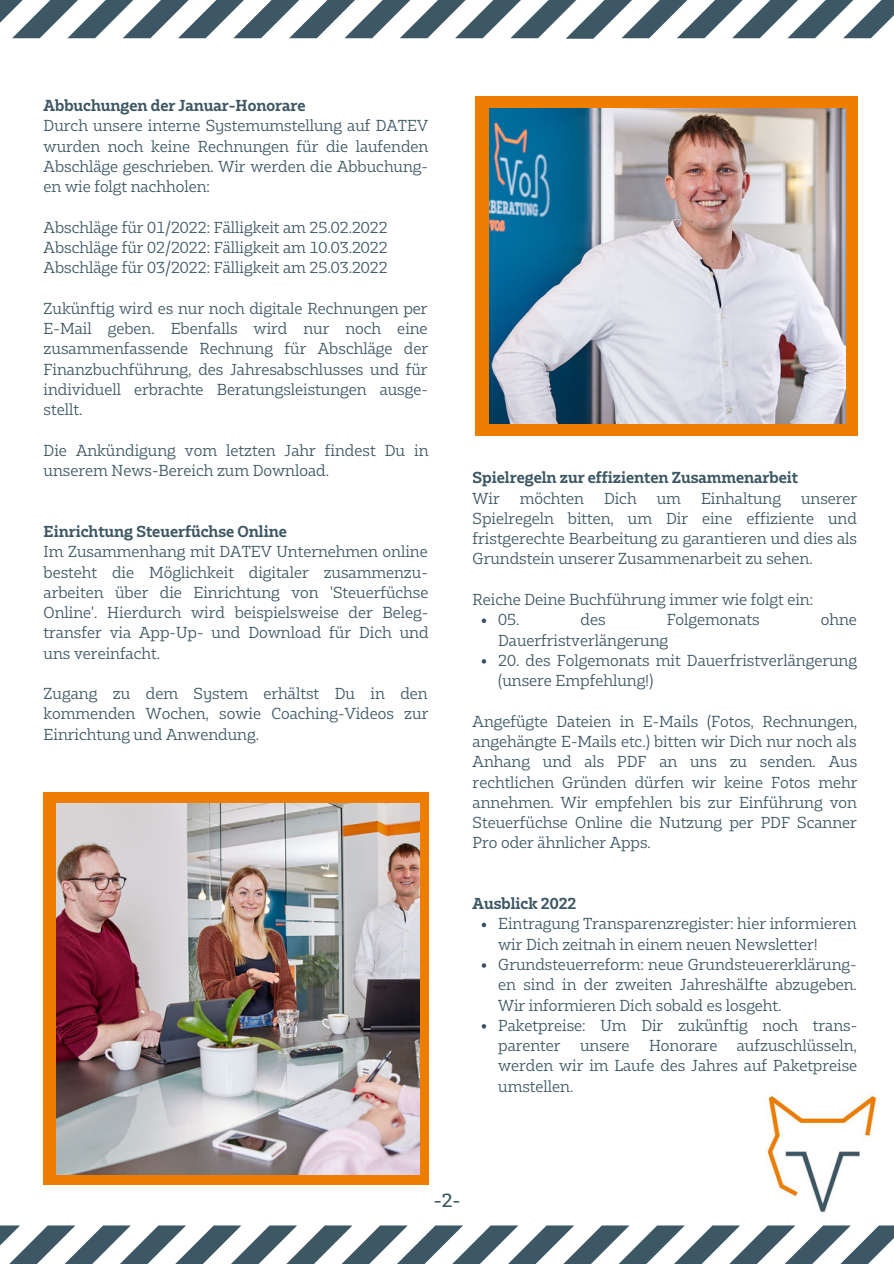
<style>
.page{position:relative;width:894px;height:1264px;background:#fff}
.page>*{position:absolute;margin:0;border:0;box-sizing:border-box;transform-origin:0 0}
.t1{font:500 18px "Bw Glenn Slab";color:#3d5764}
.t2{font:15px/20.2px "Bw Glenn Slab";color:#3d5764;text-align:justify}
.t3{font:700 15px "Bw Glenn Slab";color:#3d5764}
</style>
<div class="page">
<div style="left:475px;top:97px;width:382px;height:339px;background:#ef7d00"></div>
<img style="left:489px;top:108px;width:355px;height:315px">
<div style="left:44px;top:792px;width:385px;height:392px;background:#ef7d00"></div>
<img style="left:56px;top:803px;width:363px;height:371px">
<svg style="left:0;top:0;width:893px;height:39px"></svg>
<svg style="left:0;top:1225px;width:893px;height:38px"></svg>
<img style="left:767px;top:1095px;width:110px;height:118px">
<svg style="left:481px;top:618px;width:5px;height:5px"></svg>
<svg style="left:481px;top:659px;width:5px;height:4px"></svg>
<svg style="left:481px;top:922px;width:5px;height:5px"></svg>
<svg style="left:481px;top:963px;width:5px;height:4px"></svg>
<svg style="left:481px;top:1024px;width:5px;height:4px"></svg>
<p class="t3" style="left:44px;top:96px;width:263px">Abbuchungen der Januar-Honorare</p>
<p class="t2" style="left:44px;top:115px;width:386px">Durch unsere interne Systemumstellung auf DATEV wurden noch keine Rechnungen für die laufenden Abschläge geschrieben. Wir werden die Abbuchung&shy;en wie folgt nachholen:</p>
<p class="t2" style="left:44px;top:217px;width:345px">Abschläge für 01/2022: Fälligkeit am 25.02.2022<br>Abschläge für 02/2022: Fälligkeit am 10.03.2022<br>Abschläge für 03/2022: Fälligkeit am 25.03.2022</p>
<p class="t2" style="left:44px;top:298px;width:386px">Zukünftig wird es nur noch digitale Rechnungen per E-Mail geben. Ebenfalls wird nur noch eine zusammenfassende Rechnung für Abschläge der Finanzbuchführung, des Jahresabschlusses und für individuell erbrachte Beratungsleistungen ausge&shy;stellt.</p>
<p class="t2" style="left:44px;top:439px;width:386px">Die Ankündigung vom letzten Jahr findest Du in unserem News-Bereich zum Download.</p>
<p class="t3" style="left:44px;top:521px;width:245px">Einrichtung Steuerfüchse Online</p>
<p class="t2" style="left:44px;top:541px;width:386px">Im Zusammenhang mit DATEV Unternehmen online besteht die Möglichkeit digitaler zusammenzu&shy;arbeiten über die Einrichtung von 'Steuerfüchse Online'. Hierdurch wird beispielsweise der Beleg&shy;transfer via App-Up- und Download für Dich und uns vereinfacht.</p>
<p class="t2" style="left:44px;top:683px;width:386px">Zugang zu dem System erhältst Du in den kommenden Wochen, sowie Coaching-Videos zur Einrichtung und Anwendung.</p>
<p class="t3" style="left:472px;top:468px;width:327px">Spielregeln zur effizienten Zusammenarbeit</p>
<p class="t2" style="left:472px;top:487px;width:29px">Wir</p>
<p class="t2" style="left:519px;top:487px;width:66px">möchten</p>
<p class="t2" style="left:604px;top:487px;width:34px">Dich</p>
<p class="t2" style="left:656px;top:487px;width:26px">um</p>
<p class="t2" style="left:700px;top:487px;width:81px">Einhaltung</p>
<p class="t2" style="left:472px;top:487px;width:386px;text-indent:328px">unserer Spielregeln bitten, um Dir eine effiziente und fristgerechte Bearbeitung zu garantieren und dies als Grundstein unserer Zusammenarbeit zu sehen.</p>
<p class="t2" style="left:472px;top:589px;width:342px">Reiche Deine Buchführung immer wie folgt ein:</p>
<p class="t2" style="left:498px;top:609px;width:23px">05.</p>
<p class="t2" style="left:580px;top:609px;width:27px">des</p>
<p class="t2" style="left:666px;top:609px;width:94px">Folgemonats</p>
<p class="t2" style="left:820px;top:609px;width:38px">ohne</p>
<p class="t2" style="left:498px;top:629px;width:171px">Dauerfristverlängerung</p>
<p class="t2" style="left:498px;top:649px;width:360px">20. des Folgemonats mit Dauerfristverlängerung (unsere Empfehlung!)</p>
<p class="t2" style="left:472px;top:710px;width:386px">Angefügte Dateien in E-Mails (Fotos, Rechnungen, angehängte E-Mails etc.) bitten wir Dich nur noch als Anhang und als PDF an uns zu senden. Aus rechtlichen Gründen dürfen wir keine Fotos mehr annehmen. Wir empfehlen bis zur Einführung von Steuerfüchse Online die Nutzung per PDF Scanner Pro oder ähnlicher Apps.</p>
<p class="t3" style="left:472px;top:893px;width:105px">Ausblick 2022</p>
<p class="t2" style="left:498px;top:913px;width:360px;text-align:left">Eintragung Transparenzregister: hier informieren wir Dich zeitnah in einem neuen Newsletter!<br>Grundsteuerreform: neue Grundsteuererklärung&shy;en sind in der zweiten Jahreshälfte abzugeben.<br>Wir informieren Dich sobald es losgeht.<br>Paketpreise: Um Dir zukünftig noch trans&shy;parenter</p>
<p class="t2" style="left:498px;top:1034px;width:360px;text-indent:239px">aufzuschlüsseln, werden wir im Laufe des Jahres auf Paketpreise umstellen.</p>
<p class="t2" style="left:580px;top:1034px;width:51px">unsere</p>
<p class="t2" style="left:648px;top:1034px;width:70px">Honorare</p>
<p class="t1" style="left:434px;top:1188px;width:28px">-2-</p>
</div>
